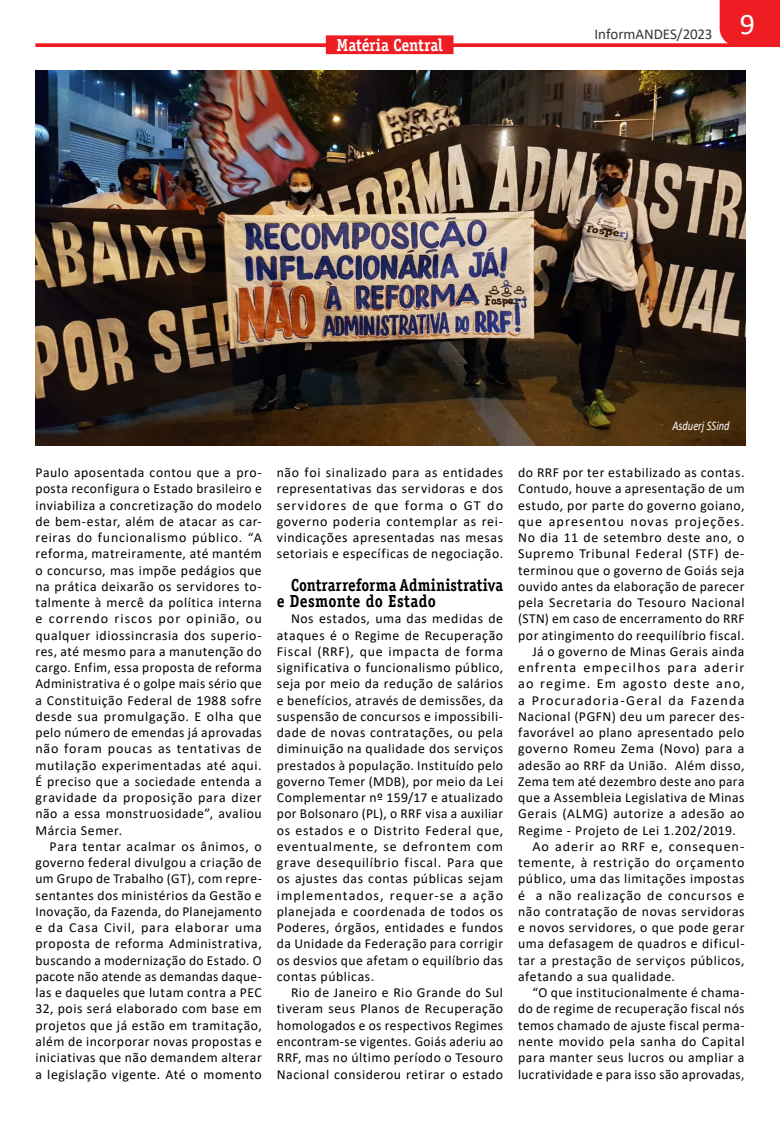
<style>
.page{position:relative;width:780px;height:1134px;background:#fff}
.page>*{position:absolute;margin:0;border:0;box-sizing:border-box;transform-origin:0 0}
.t1{font:30px "Calibri";color:#fff}
.MATERIA{font:700 17.5px/16.2px "Officina Serif Std";letter-spacing:.01em;color:#000001;scale:.87 1}
.EDITORIA{font:700 17.5px "Officina Serif Std";letter-spacing:-.01em;color:#fff;scale:.9 1}
.t2{font:15px "Calibri";letter-spacing:-.005em;color:#3b3532}
.MATERIA-2{font:13.75px/16.2px "Calibri";letter-spacing:.04em;color:#000001;text-align:justify}
.TITULO_36{font:italic 13.12px "Calibri";color:#fff;scale:.8 1}
</style>
<div class="page">
<svg style="left:35px;top:43px;width:745px;height:4px;background:#ee2c32"></svg>
<div style="left:719px;top:0;width:61px;height:46px;background:#ee1d23"></div>
<div style="left:326px;top:35px;width:127px;height:19px;background:#ee1d23"></div>
<img style="left:35px;top:71px;width:710px;height:374px">
<p class="EDITORIA" style="left:336px;top:34px;width:119px">Matéria Central</p>
<p class="t2" style="left:594px;top:24px;width:119px">InformANDES/2023</p>
<p class="t1" style="left:740px;top:4px;width:17px">9</p>
<p class="MATERIA-2" style="left:35px;top:464px;width:228px">Paulo aposentada contou que a pro&shy;posta reconfigura o Estado brasileiro e inviabiliza a concretização do modelo de bem-estar, além de atacar as car&shy;reiras do funcionalismo público. “A reforma, matreiramente, até mantém o concurso, mas impõe pedágios que na prática deixarão os servidores to&shy;talmente à mercê da política interna e correndo riscos por opinião, ou qualquer idiossincrasia dos superio&shy;res, até mesmo para a manutenção do cargo. Enfim, essa proposta de reforma Administrativa é o golpe mais sério que a Constituição Federal de 1988 sofre desde sua promulgação. E olha que pelo número de emendas já aprovadas não foram poucas as tentativas de mutilação experimentadas até aqui.<br>É preciso que a sociedade entenda a gravidade da proposição para dizer não a essa monstruosidade”, avaliou Márcia Semer.</p>
<p class="MATERIA-2" style="left:35px;top:838px;width:228px;text-indent:14px">Para tentar acalmar os ânimos, o governo federal divulgou a criação de um Grupo de Trabalho (GT), com repre&shy;sentantes dos ministérios da Gestão e Inovação, da Fazenda, do Planejamento e da Casa Civil, para elaborar uma proposta de reforma Administrativa, buscando a modernização do Estado. O pacote não atende as demandas daque&shy;las e daqueles que lutam contra a PEC 32, pois será elaborado com base em projetos que já estão em tramitação, além de incorporar novas propostas e iniciativas que não demandem alterar a legislação vigente. Até o momento</p>
<p class="MATERIA-2" style="left:277px;top:464px;width:228px">não foi sinalizado para as entidades representativas das servidoras e dos servidores de que forma o GT do governo poderia contemplar as rei&shy;vindicações apresentadas nas mesas setoriais e específicas de negociação.</p>
<p class="MATERIA" style="left:277px;top:577px;width:262px;text-indent:14px">Contrarreforma Administrativa e Desmonte do Estado</p>
<p class="MATERIA-2" style="left:277px;top:610px;width:228px;text-indent:14px">Nos estados, uma das medidas de ataques é o Regime de Recuperação Fiscal (RRF), que impacta de forma significativa o funcionalismo público, seja por meio da redução de salários e benefícios, através de demissões, da suspensão de concursos e impossibili&shy;dade de novas contratações, ou pela diminuição na qualidade dos serviços prestados à população. Instituído pelo governo Temer (MDB), por meio da Lei Complementar nº 159/17 e atualizado por Bolsonaro (PL), o RRF visa a auxiliar os estados e o Distrito Federal que, eventualmente, se defrontem com grave desequilíbrio fiscal. Para que os ajustes das contas públicas sejam implementados, requer-se a ação planejada e coordenada de todos os Poderes, órgãos, entidades e fundos da Unidade da Federação para corrigir os desvios que afetam o equilíbrio das contas públicas.</p>
<p class="MATERIA-2" style="left:277px;top:984px;width:228px;text-indent:14px">Rio de Janeiro e Rio Grande do Sul tiveram seus Planos de Recuperação homologados e os respectivos Regimes encontram-se vigentes. Goiás aderiu ao RRF, mas no último período o Tesouro Nacional considerou retirar o estado</p>
<p class="TITULO_36" style="left:672px;top:416px;width:73px">Asduerj SSind</p>
<p class="MATERIA-2" style="left:518px;top:464px;width:228px">do RRF por ter estabilizado as contas.<br>Contudo, houve a apresentação de um estudo, por parte do governo goiano, que apresentou novas projeções.<br>No dia 11 de setembro deste ano, o Supremo Tribunal Federal (STF) de&shy;terminou que o governo de Goiás seja ouvido antes da elaboração de parecer pela Secretaria do Tesouro Nacional (STN) em caso de encerramento do RRF por atingimento do reequilíbrio fiscal.</p>
<p class="MATERIA-2" style="left:518px;top:643px;width:228px;text-indent:14px">Já o governo de Minas Gerais ainda enfrenta empecilhos para aderir ao regime. Em agosto deste ano, a Procuradoria-Geral da Fazenda Nacional (PGFN) deu um parecer des&shy;favorável ao plano apresentado pelo governo Romeu Zema (Novo) para a adesão ao RRF da União. Além disso, Zema tem até dezembro deste ano para que a Assembleia Legislativa de Minas Gerais (ALMG) autorize a adesão ao Regime - Projeto de Lei 1.202/2019.</p>
<p class="MATERIA-2" style="left:518px;top:838px;width:228px;text-indent:14px">Ao aderir ao RRF e, consequen&shy;temente, à restrição do orçamento público, uma das limitações impostas é a não realização de concursos e não contratação de novas servidoras e novos servidores, o que pode gerar uma defasagem de quadros e dificul&shy;tar a prestação de serviços públicos, afetando a sua qualidade.</p>
<p class="MATERIA-2" style="left:518px;top:984px;width:228px;text-indent:14px">“O que institucionalmente é chama&shy;do de regime de recuperação fiscal nós temos chamado de ajuste fiscal perma&shy;nente movido pela sanha do Capital para manter seus lucros ou ampliar a lucratividade e para isso são aprovadas,</p>
</div>
